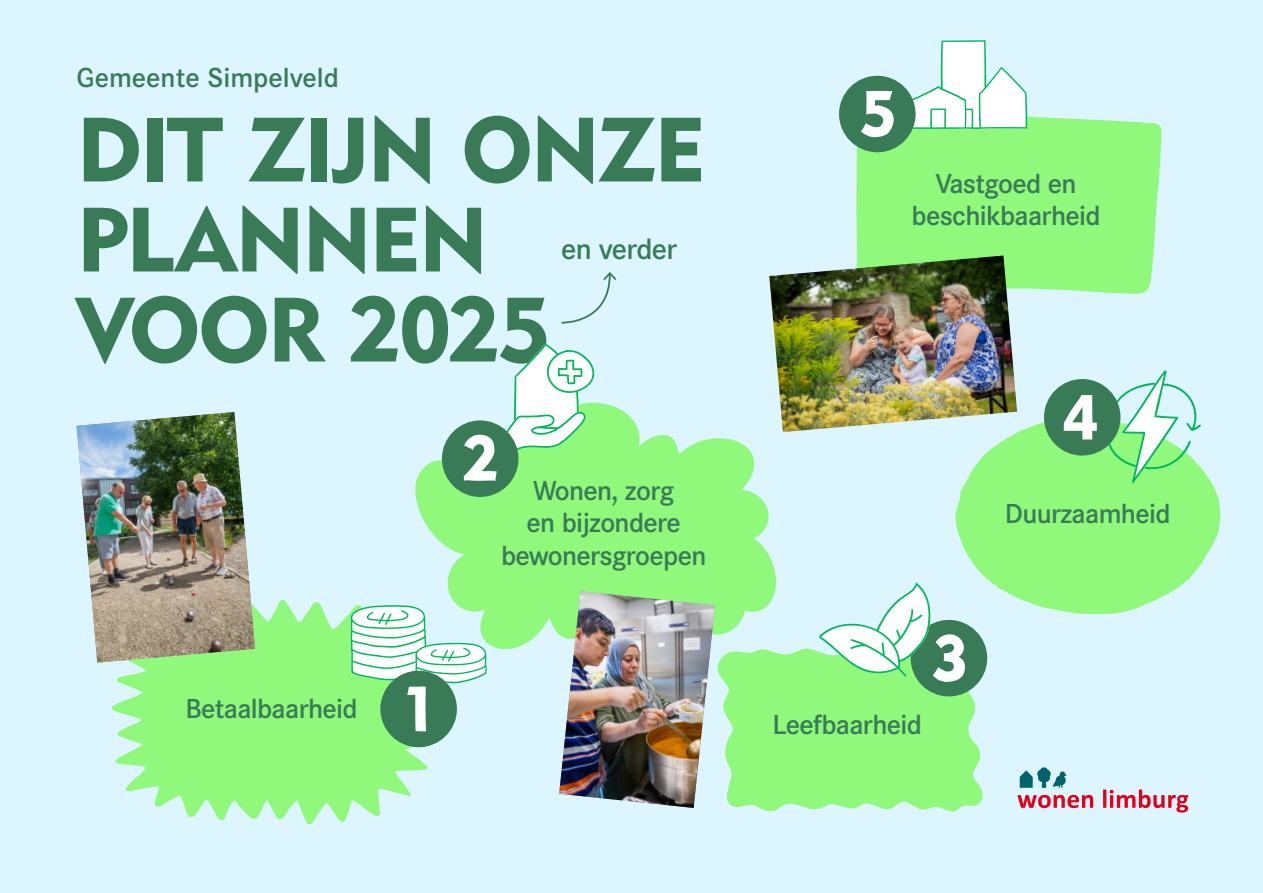
<style>
.page{position:relative;width:1263px;height:893px;background:#ddf5ff}
.page>*{position:absolute;margin:0;border:0;box-sizing:border-box;transform-origin:0 0}
.t1{font:90px/90px "Geometric 415 BT Black A";letter-spacing:-.03em;color:#387b56}
.t2{font:500 28.8px "Corporate S";letter-spacing:-.025em;color:#387b56}
.t3{font:500 27px/32.4px "Corporate S";letter-spacing:-.025em;color:#387b56;text-align:center}
.t4{font:500 27px "Corporate S";color:#387b56}
</style>
<div class="page">
<svg style="left:1020px;top:767px;width:47px;height:21px"></svg>
<svg style="left:1017px;top:795px;width:76px;height:13px"></svg>
<svg style="left:1103px;top:789px;width:85px;height:23px"></svg>
<svg style="left:415px;top:402px;width:361px;height:248px;fill:#90f87b"></svg>
<svg style="left:112px;top:598px;width:322px;height:226px;fill:#90f87b"></svg>
<div style="left:856px;top:115px;width:305px;height:179px;background:#90f87b"></div>
<svg style="left:955px;top:422px;width:265px;height:192px;fill:#90f87b"></svg>
<svg style="left:561px;top:272px;width:56px;height:52px"></svg>
<svg style="left:505px;top:343px;width:90px;height:111px"></svg>
<svg style="left:910px;top:40px;width:117px;height:89px"></svg>
<div style="left:442px;top:420px;width:76px;height:77px;background:#387b56;border-radius:50%"></div>
<svg style="left:464px;top:434px;width:33px;height:47px"></svg>
<div style="left:839px;top:76px;width:76px;height:76px;background:#387b56;border-radius:50%"></div>
<svg style="left:861px;top:91px;width:33px;height:46px"></svg>
<div style="left:1044px;top:379px;width:76px;height:77px;background:#387b56;border-radius:50%"></div>
<svg style="left:1064px;top:370px;width:137px;height:113px"></svg>
<div style="left:380px;top:671px;width:77px;height:76px;background:#387b56;border-radius:50%"></div>
<svg style="left:351px;top:605px;width:136px;height:126px"></svg>
<img style="left:77px;top:412px;width:178px;height:251px">
<img style="left:769px;top:256px;width:248px;height:176px">
<svg style="left:559px;top:582px;width:424px;height:230px"></svg>
<img style="left:559px;top:591px;width:156px;height:217px">
<p class="t4" style="left:77px;top:61px;width:264px">Gemeente Simpelveld</p>
<h1 class="t1" style="left:77px;top:104px;width:630px">DIT ZIJN ONZE<br>PLANNEN<br>VOOR 2025</h1>
<p class="t2" style="left:561px;top:232px;width:117px">en verder</p>
<p class="t3" style="left:186px;top:693px;width:174px">Betaalbaarheid</p>
<p class="t3" style="left:501px;top:475px;width:207px">Wonen, zorg<br>en bijzondere bewonersgroepen</p>
<p class="t3" style="left:911px;top:168px;width:191px">Vastgoed en beschikbaarheid</p>
<p class="t3" style="left:772px;top:709px;width:151px">Leefbaarheid</p>
<p class="t3" style="left:1005px;top:498px;width:167px">Duurzaamheid</p>
</div>
